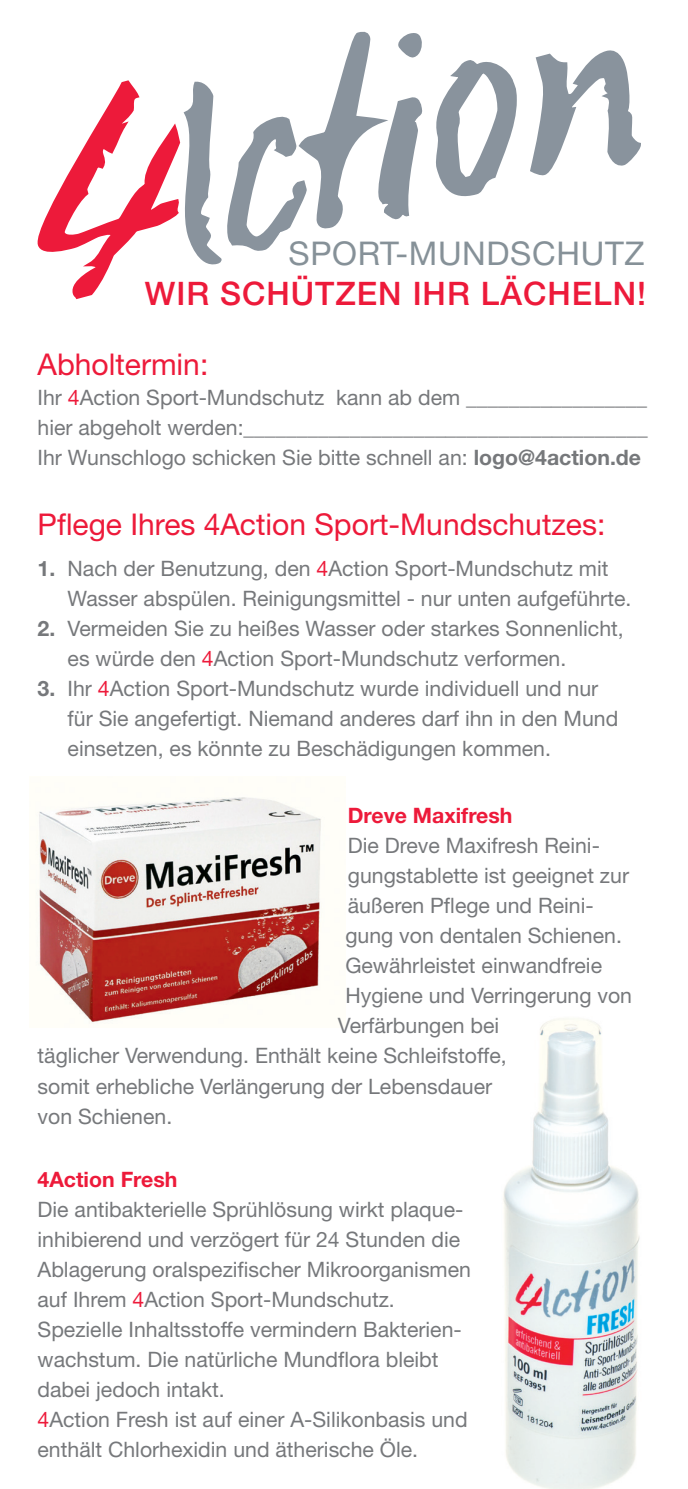
<style>
.page{position:relative;width:688px;height:1489px;background:#fff}
.page>*{position:absolute;margin:0;border:0;box-sizing:border-box;transform-origin:0 0}
.t1{font:32.75px "Helvetica Neue LT";letter-spacing:.02em;color:#869198}
.t2{font:500 32.5px "Helvetica Neue LT";letter-spacing:.03em;color:#ed1a3a}
.t3{font:30px "Helvetica Neue LT";color:#ed1a3a}
.t4{font:21.25px/30px "Helvetica Neue LT";color:#76787b}
.t5{font:700 21.25px "Helvetica Neue LT";color:#ed1a3a}
.s1{color:#ed1a3a}
.s2{font-weight:700}
</style>
<div class="page">
<img style="left:503px;top:1018px;width:137px;height:470px">
<img style="left:37px;top:797px;width:285px;height:227px">
<svg style="left:530px;top:50px;width:110px;height:126px"></svg>
<svg style="left:305px;top:32px;width:212px;height:197px"></svg>
<svg style="left:371px;top:76px;width:52px;height:147px"></svg>
<svg style="left:38px;top:80px;width:267px;height:219px"></svg>
<h1 class="t1" style="left:288px;top:233px;width:357px">SPORT-MUNDSCHUTZ</h1>
<h2 class="t2" style="left:145px;top:274px;width:502px">WIR SCHÜTZEN IHR LÄCHELN!</h2>
<h3 class="t3" style="left:38px;top:346px;width:172px">Abholtermin:</h3>
<p class="t4" style="left:38px;top:382px;width:611px;text-align:justify">Ihr <span class="s1">4</span>Action Sport-Mundschutz kann ab dem _________________ hier abgeholt werden:______________________________________ Ihr Wunschlogo schicken Sie bitte schnell an: <span class="s2">logo@4action.de</span></p>
<h3 class="t3" style="left:38px;top:506px;width:569px">Pflege Ihres 4Action Sport-Mundschutzes:</h3>
<p class="t4" style="left:68px;top:553px;width:565px;text-indent:-30px"><span class="s2">1.</span> Nach der Benutzung, den <span class="s1">4</span>Action Sport-Mundschutz mit<br>Wasser abspülen. Reinigungsmittel - nur unten aufgeführte.</p>
<p class="t4" style="left:68px;top:613px;width:557px;text-indent:-30px"><span class="s2">2.</span> Vermeiden Sie zu heißes Wasser oder starkes Sonnenlicht, es würde den <span class="s1">4</span>Action Sport-Mundschutz verformen.</p>
<p class="t4" style="left:68px;top:673px;width:552px;text-indent:-30px"><span class="s2">3.</span> Ihr <span class="s1">4</span>Action Sport-Mundschutz wurde individuell und nur für Sie angefertigt. Niemand anderes darf ihn in den Mund einsetzen, es könnte zu Beschädigungen kommen.</p>
<p class="t5" style="left:348px;top:802px;width:166px">Dreve Maxifresh</p>
<p class="t4" style="left:348px;top:830px;width:253px">Die Dreve Maxifresh Reini-</p>
<p class="t4" style="left:348px;top:860px;width:282px">gungstablette ist geeignet zur</p>
<p class="t4" style="left:348px;top:890px;width:247px">äußeren Pflege und Reini-</p>
<p class="t4" style="left:345px;top:920px;width:278px">gung von dentalen Schienen.</p>
<p class="t4" style="left:345px;top:950px;width:258px">Gewährleistet einwandfreie</p>
<p class="t4" style="left:345px;top:980px;width:288px">Hygiene und Verringerung von</p>
<p class="t4" style="left:338px;top:1010px;width:163px">Verfärbungen bei</p>
<p class="t4" style="left:38px;top:1040px;width:470px">täglicher Verwendung. Enthält keine Schleifstoffe,</p>
<p class="t4" style="left:38px;top:1070px;width:456px">somit erhebliche Verlängerung der Lebensdauer</p>
<p class="t4" style="left:38px;top:1100px;width:136px">von Schienen.</p>
<p class="t5" style="left:38px;top:1166px;width:141px">4Action Fresh</p>
<p class="t4" style="left:38px;top:1194px;width:435px">Die antibakterielle Sprühlösung wirkt plaque&shy;inhibierend und verzögert für 24 Stunden die Ablagerung oralspezifischer Mikroorganismen auf Ihrem <span class="s1">4</span>Action Sport-Mundschutz.<br>Spezielle Inhaltsstoffe vermindern Bakterien&shy;wachstum. Die natürliche Mundflora bleibt dabei jedoch intakt.<br><span class="s1">4</span>Action Fresh ist auf einer A-Silikonbasis und enthält Chlorhexidin und ätherische Öle.</p>
</div>
